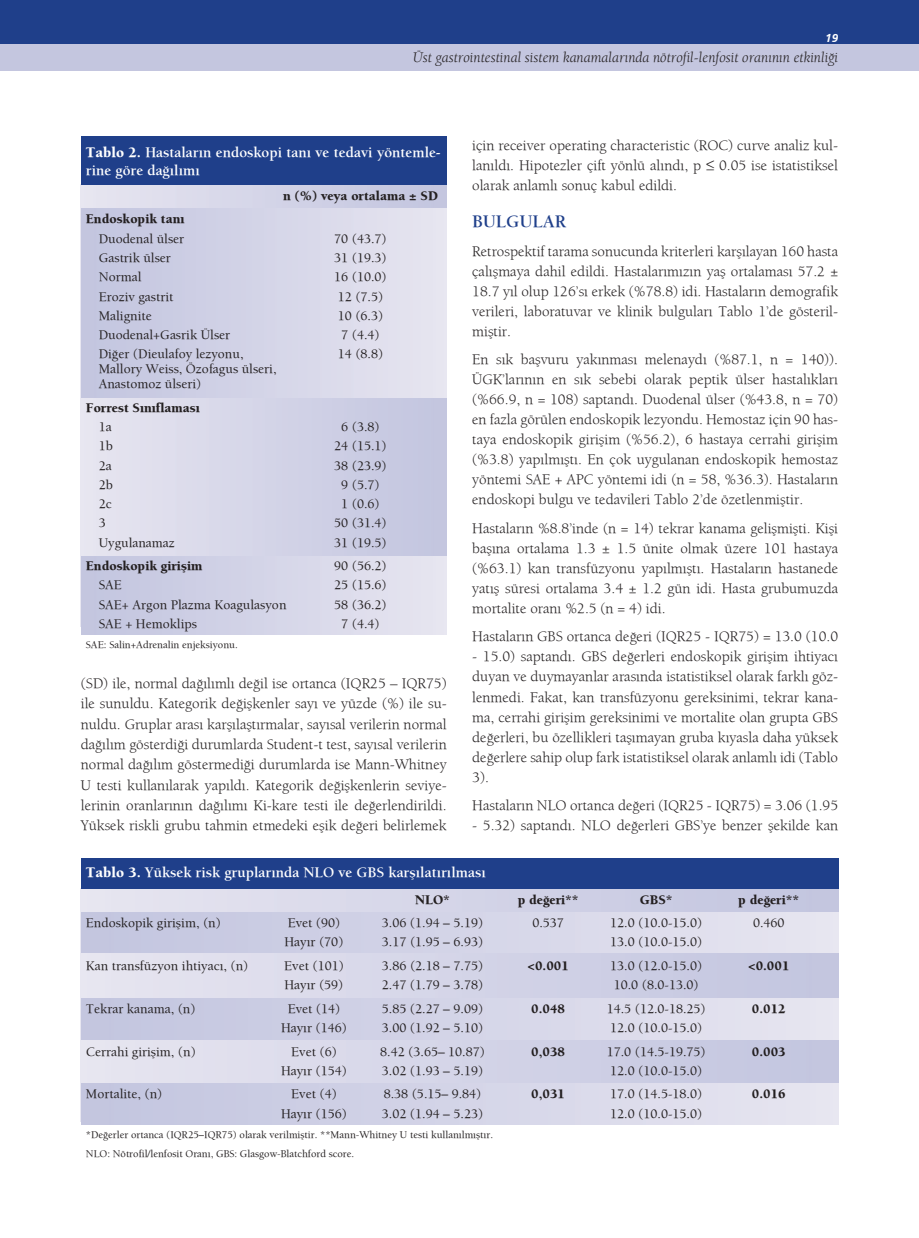
<style>
.page{position:relative;width:919px;height:1238px;background:#fff}
.page>*{position:absolute;margin:0;border:0;box-sizing:border-box;transform-origin:0 0}
.t1{font:700 18px "Berkeley";color:#1f3f8a}
.t2{font:300 15px/20px "Berkeley";color:#231f20;text-align:justify}
.t3{font:700 15px/18px "Berkeley";color:#fff}
.t4{font:italic 300 15px "Berkeley";color:#231f20}
.t5{font:500 13.5px/15px "Berkeley";color:#231f20}
.t6{font:900 13.5px "Berkeley";color:#231f20}
.t7{font:italic 700 12px "Fruga Sans";color:#fff}
.t8{font:500 10.5px/19.2px "Berkeley";color:#231f20}
.s1{font-weight:900}
</style>
<div class="page">
<div style="left:0;top:0;width:918px;height:45px;background:#1f3f8a"></div>
<div style="left:0;top:44px;width:918px;height:27px;background:#c4c6df"></div>
<div style="left:81px;top:185px;width:365px;height:441px;background:linear-gradient(to right,#e7e5f0,#c2c5df)"></div>
<div style="left:81px;top:208px;width:365px;height:189px;background:linear-gradient(to right,#c2c4df,#e7e6f0)"></div>
<div style="left:81px;top:556px;width:365px;height:79px;background:linear-gradient(to right,#c2c4df,#e7e6f0)"></div>
<div style="left:81px;top:136px;width:365px;height:48px;background:#1f3f8a"></div>
<div style="left:81px;top:888px;width:757px;height:233px;background:linear-gradient(to right,#e7e5f0,#c2c5df)"></div>
<div style="left:81px;top:912px;width:757px;height:40px;background:linear-gradient(to right,#c2c4df,#e7e6f0)"></div>
<div style="left:81px;top:998px;width:757px;height:41px;background:linear-gradient(to right,#c2c4df,#e7e6f0)"></div>
<div style="left:81px;top:1083px;width:757px;height:41px;background:linear-gradient(to right,#c2c4df,#e7e6f0)"></div>
<div style="left:81px;top:857px;width:757px;height:31px;background:#1f3f8a"></div>
<p class="t7" style="left:825px;top:31px;width:14px">19</p>
<p class="t4" style="left:412px;top:49px;width:427px">Üst gastrointestinal sistem kanamalarında nötrofil-lenfosit oranının etkinliği</p>
<p class="t3" style="left:86px;top:143px;width:356px"><span class="s1">Tablo 2.</span> Hastaların endoskopi tanı ve tedavi yöntemle&shy;rine göre dağılımı</p>
<p class="t6" style="left:283px;top:187px;width:156px">n (%) veya ortalama ± SD</p>
<p class="t6" style="left:86px;top:211px;width:100px">Endoskopik tanı</p>
<p class="t5" style="left:99px;top:231px;width:87px">Duodenal ülser</p>
<p class="t5" style="left:334px;top:231px;width:54px">70 (43.7)</p>
<p class="t5" style="left:99px;top:250px;width:74px">Gastrik ülser</p>
<p class="t5" style="left:334px;top:250px;width:54px">31 (19.3)</p>
<p class="t5" style="left:99px;top:269px;width:44px">Normal</p>
<p class="t5" style="left:334px;top:269px;width:54px">16 (10.0)</p>
<p class="t5" style="left:99px;top:288px;width:76px">Eroziv gastrit</p>
<p class="t5" style="left:338px;top:288px;width:47px">12 (7.5)</p>
<p class="t5" style="left:99px;top:308px;width:55px">Malignite</p>
<p class="t5" style="left:338px;top:308px;width:47px">10 (6.3)</p>
<p class="t5" style="left:99px;top:327px;width:133px">Duodenal+Gasrik Ülser</p>
<p class="t5" style="left:341px;top:327px;width:40px">7 (4.4)</p>
<p class="t5" style="left:99px;top:346px;width:146px">Diğer (Dieulafoy lezyonu,</p>
<p class="t5" style="left:338px;top:346px;width:47px">14 (8.8)</p>
<p class="t5" style="left:99px;top:361px;width:179px">Mallory Weiss, Özofagus ülseri,<br>Anastomoz ülseri)</p>
<p class="t6" style="left:86px;top:399px;width:116px">Forrest Sınıflaması</p>
<p class="t5" style="left:99px;top:419px;width:15px">1a</p>
<p class="t5" style="left:341px;top:419px;width:40px">6 (3.8)</p>
<p class="t5" style="left:99px;top:438px;width:16px">1b</p>
<p class="t5" style="left:334px;top:438px;width:54px">24 (15.1)</p>
<p class="t5" style="left:99px;top:457px;width:15px">2a</p>
<p class="t5" style="left:334px;top:457px;width:54px">38 (23.9)</p>
<p class="t5" style="left:99px;top:477px;width:16px">2b</p>
<p class="t5" style="left:341px;top:477px;width:40px">9 (5.7)</p>
<p class="t5" style="left:99px;top:496px;width:15px">2c</p>
<p class="t5" style="left:341px;top:496px;width:40px">1 (0.6)</p>
<p class="t5" style="left:99px;top:515px;width:9px">3</p>
<p class="t5" style="left:334px;top:515px;width:54px">50 (31.4)</p>
<p class="t5" style="left:99px;top:534px;width:78px">Uygulanamaz</p>
<p class="t5" style="left:334px;top:534px;width:54px">31 (19.5)</p>
<p class="t6" style="left:86px;top:557px;width:118px">Endoskopik girişim</p>
<p class="t5" style="left:334px;top:558px;width:54px">90 (56.2)</p>
<p class="t5" style="left:99px;top:577px;width:25px">SAE</p>
<p class="t5" style="left:334px;top:577px;width:54px">25 (15.6)</p>
<p class="t5" style="left:99px;top:596px;width:189px">SAE+ Argon Plazma Koagulasyon</p>
<p class="t5" style="left:334px;top:596px;width:54px">58 (36.2)</p>
<p class="t5" style="left:99px;top:616px;width:100px">SAE + Hemoklips</p>
<p class="t5" style="left:341px;top:616px;width:40px">7 (4.4)</p>
<p class="t8" style="left:86px;top:634px;width:153px">SAE: Salin+Adrenalin enjeksiyonu.</p>
<p class="t2" style="left:81px;top:672px;width:367px">(SD) ile, normal dağılımlı değil ise ortanca (IQR25 – IQR75) ile sunuldu. Kategorik değişkenler sayı ve yüzde (%) ile su&shy;nuldu. Gruplar arası karşılaştırmalar, sayısal verilerin normal dağılım gösterdiği durumlarda Student-t test, sayısal verilerin normal dağılım göstermediği durumlarda ise Mann-Whitney U testi kullanılarak yapıldı. Kategorik değişkenlerin seviye&shy;lerinin oranlarının dağılımı Ki-kare testi ile değerlendirildi.<br>Yüksek riskli grubu tahmin etmedeki eşik değeri belirlemek</p>
<p class="t2" style="left:472px;top:135px;width:367px">için receiver operating characteristic (ROC) curve analiz kul&shy;lanıldı. Hipotezler çift yönlü alındı, p ≤ 0.05 ise istatistiksel olarak anlamlı sonuç kabul edildi.</p>
<p class="t1" style="left:472px;top:210px;width:96px">BULGULAR</p>
<p class="t2" style="left:472px;top:240px;width:367px">Retrospektif tarama sonucunda kriterleri karşılayan 160 hasta çalışmaya dahil edildi. Hastalarımızın yaş ortalaması 57.2 ± 18.7 yıl olup 126’sı erkek (%78.8) idi. Hastaların demografik verileri, laboratuvar ve klinik bulguları Tablo 1’de gösteril&shy;miştir.</p>
<p class="t2" style="left:472px;top:349px;width:367px">En sık başvuru yakınması melenaydı (%87.1, n = 140)).<br>ÜGK’larının en sık sebebi olarak peptik ülser hastalıkları (%66.9, n = 108) saptandı. Duodenal ülser (%43.8, n = 70) en fazla görülen endoskopik lezyondu. Hemostaz için 90 has&shy;taya endoskopik girişim (%56.2), 6 hastaya cerrahi girişim (%3.8) yapılmıştı. En çok uygulanan endoskopik hemostaz yöntemi SAE + APC yöntemi idi (n = 58, %36.3). Hastaların endoskopi bulgu ve tedavileri Tablo 2’de özetlenmiştir.</p>
<p class="t2" style="left:472px;top:518px;width:367px">Hastaların %8.8’inde (n = 14) tekrar kanama gelişmişti. Kişi başına ortalama 1.3 ± 1.5 ünite olmak üzere 101 hastaya (%63.1) kan transfüzyonu yapılmıştı. Hastaların hastanede yatış süresi ortalama 3.4 ± 1.2 gün idi. Hasta grubumuzda mortalite oranı %2.5 (n = 4) idi.</p>
<p class="t2" style="left:472px;top:626px;width:367px">Hastaların GBS ortanca değeri (IQR25 - IQR75) = 13.0 (10.0</p>
<p class="t2" style="left:472px;top:646px;width:367px">- 15.0) saptandı. GBS değerleri endoskopik girişim ihtiyacı duyan ve duymayanlar arasında istatistiksel olarak farklı göz&shy;lenmedi. Fakat, kan transfüzyonu gereksinimi, tekrar kana&shy;ma, cerrahi girişim gereksinimi ve mortalite olan grupta GBS değerleri, bu özellikleri taşımayan gruba kıyasla daha yüksek değerlere sahip olup fark istatistiksel olarak anlamlı idi (Tablo 3).</p>
<p class="t2" style="left:472px;top:795px;width:367px">Hastaların NLO ortanca değeri (IQR25 - IQR75) = 3.06 (1.95</p>
<p class="t2" style="left:472px;top:815px;width:367px">- 5.32) saptandı. NLO değerleri GBS’ye benzer şekilde kan</p>
<p class="t3" style="left:86px;top:863px;width:401px"><span class="s1">Tablo 3.</span> Yüksek risk gruplarında NLO ve GBS karşılatırılması</p>
<p class="t6" style="left:415px;top:891px;width:36px">NLO*</p>
<p class="t6" style="left:517px;top:891px;width:63px">p değeri**</p>
<p class="t6" style="left:639px;top:891px;width:34px">GBS*</p>
<p class="t6" style="left:738px;top:891px;width:63px">p değeri**</p>
<p class="t5" style="left:86px;top:915px;width:137px">Endoskopik girişim, (n)</p>
<p class="t5" style="left:287px;top:915px;width:54px">Evet (90)</p>
<p class="t5" style="left:382px;top:915px;width:103px">3.06 (1.94 – 5.19)</p>
<p class="t5" style="left:532px;top:915px;width:33px">0.537</p>
<p class="t5" style="left:610px;top:915px;width:94px">12.0 (10.0-15.0)</p>
<p class="t5" style="left:753px;top:915px;width:33px">0.460</p>
<p class="t5" style="left:284px;top:934px;width:60px">Hayır (70)</p>
<p class="t5" style="left:382px;top:934px;width:103px">3.17 (1.95 – 6.93)</p>
<p class="t5" style="left:610px;top:934px;width:94px">13.0 (10.0-15.0)</p>
<p class="t5" style="left:86px;top:958px;width:164px">Kan transfüzyon ihtiyacı, (n)</p>
<p class="t5" style="left:284px;top:958px;width:61px">Evet (101)</p>
<p class="t5" style="left:382px;top:958px;width:103px">3.86 (2.18 – 7.75)</p>
<p class="t6" style="left:527px;top:957px;width:43px">&lt;0.001</p>
<p class="t5" style="left:610px;top:958px;width:94px">13.0 (12.0-15.0)</p>
<p class="t6" style="left:748px;top:957px;width:43px">&lt;0.001</p>
<p class="t5" style="left:284px;top:977px;width:60px">Hayır (59)</p>
<p class="t5" style="left:382px;top:977px;width:103px">2.47 (1.79 – 3.78)</p>
<p class="t5" style="left:613px;top:977px;width:87px">10.0 (8.0-13.0)</p>
<p class="t5" style="left:86px;top:1000px;width:111px">Tekrar kanama, (n)</p>
<p class="t5" style="left:287px;top:1000px;width:54px">Evet (14)</p>
<p class="t5" style="left:382px;top:1000px;width:103px">5.85 (2.27 – 9.09)</p>
<p class="t6" style="left:531px;top:1000px;width:35px">0.048</p>
<p class="t5" style="left:606px;top:1000px;width:101px">14.5 (12.0-18.25)</p>
<p class="t6" style="left:751px;top:1000px;width:35px">0.012</p>
<p class="t5" style="left:281px;top:1020px;width:68px">Hayır (146)</p>
<p class="t5" style="left:382px;top:1020px;width:103px">3.00 (1.92 – 5.10)</p>
<p class="t5" style="left:610px;top:1020px;width:94px">12.0 (10.0-15.0)</p>
<p class="t5" style="left:86px;top:1043px;width:111px">Cerrahi girişim, (n)</p>
<p class="t5" style="left:291px;top:1043px;width:47px">Evet (6)</p>
<p class="t5" style="left:380px;top:1043px;width:106px">8.42 (3.65– 10.87)</p>
<p class="t6" style="left:531px;top:1043px;width:35px">0,038</p>
<p class="t5" style="left:606px;top:1043px;width:101px">17.0 (14.5-19.75)</p>
<p class="t6" style="left:751px;top:1043px;width:35px">0.003</p>
<p class="t5" style="left:281px;top:1062px;width:68px">Hayır (154)</p>
<p class="t5" style="left:382px;top:1062px;width:103px">3.02 (1.93 – 5.19)</p>
<p class="t5" style="left:610px;top:1062px;width:94px">12.0 (10.0-15.0)</p>
<p class="t5" style="left:86px;top:1086px;width:78px">Mortalite, (n)</p>
<p class="t5" style="left:291px;top:1086px;width:47px">Evet (4)</p>
<p class="t5" style="left:383px;top:1086px;width:99px">8.38 (5.15– 9.84)</p>
<p class="t6" style="left:531px;top:1085px;width:35px">0,031</p>
<p class="t5" style="left:610px;top:1086px;width:94px">17.0 (14.5-18.0)</p>
<p class="t6" style="left:751px;top:1085px;width:35px">0.016</p>
<p class="t5" style="left:281px;top:1105px;width:68px">Hayır (156)</p>
<p class="t5" style="left:382px;top:1105px;width:103px">3.02 (1.94 – 5.23)</p>
<p class="t5" style="left:610px;top:1105px;width:94px">12.0 (10.0-15.0)</p>
<p class="t8" style="left:86px;top:1124px;width:408px">*Değerler ortanca (IQR25–IQR75) olarak verilmiştir. **Mann-Whitney U testi kullanılmıştır.<br>NLO: Nötrofil/lenfosit Oranı, GBS: Glasgow-Blatchford score.</p>
</div>
